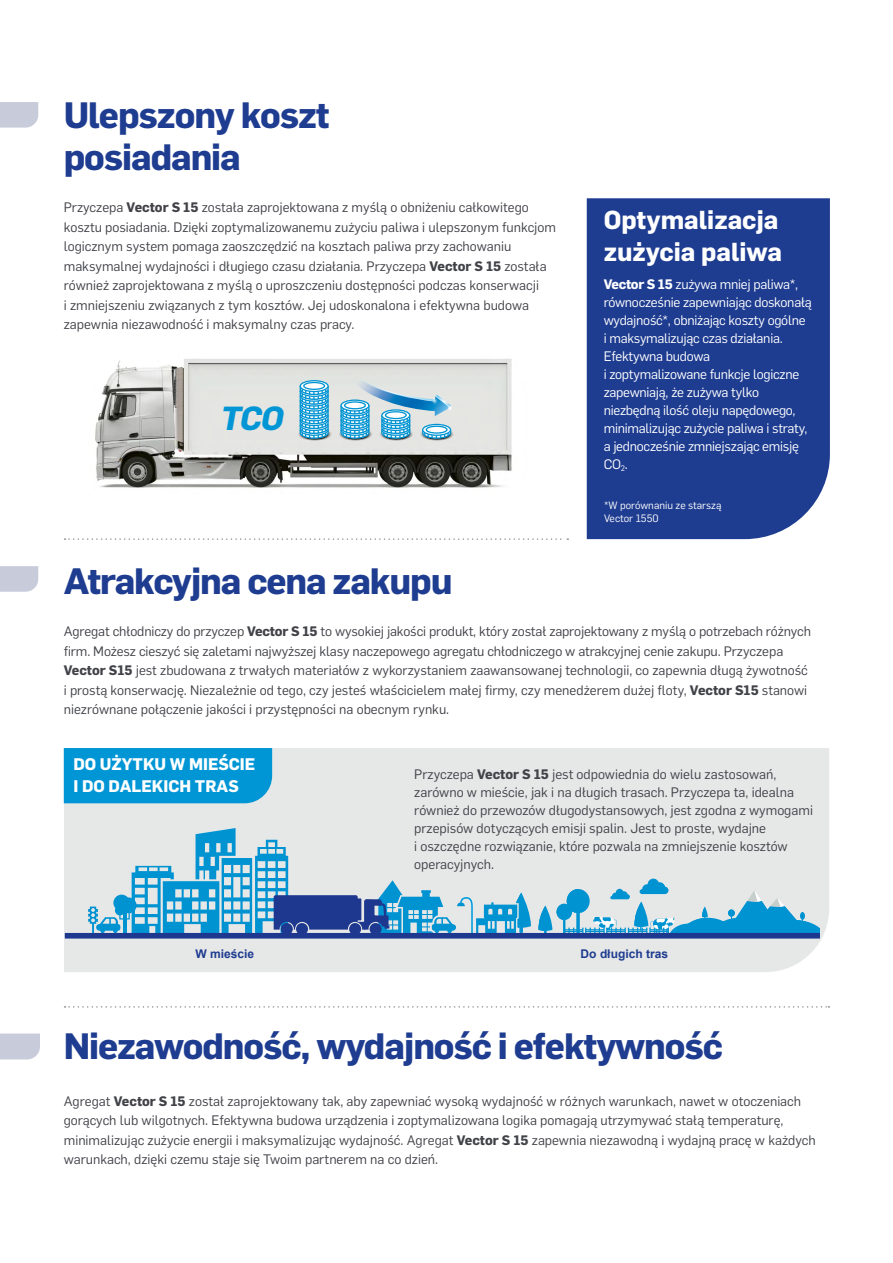
<style>
.page{position:relative;width:893px;height:1263px;background:#fff}
.page>*{position:absolute;margin:0;border:0;box-sizing:border-box;transform-origin:0 0}
.t1{font:700 36px/42px "Flama";letter-spacing:-.03em;color:#1e3c90}
.t2{font:italic 700 32.7px "Flama";color:#0096d5}
.t3{font:700 25.5px/31.5px "Flama";color:#fff}
.t4{font:700 16.5px/22.5px "Flama";color:#fff}
.t5{font:13.5px/19.5px "Flama";color:#414248}
.t6{font:13.5px/18px "Flama";letter-spacing:-.02em;color:#fff}
.t7{font:700 12px "Arial";color:#1e3c90}
.t8{font:10.5px/12.6px "Flama";color:#fff}
.s1{font-weight:700}
</style>
<div class="page">
<div style="left:587px;top:198px;width:243px;height:341px;background:#1e3c90"></div>
<svg style="left:0;top:1033px;width:40px;height:26px"></svg>
<div style="left:64px;top:748px;width:765px;height:224px;background:#e6e7e7"></div>
<div style="left:64px;top:748px;width:208px;height:55px;background:#0096d5"></div>
<svg style="left:538px;top:879px;width:281px;height:54px;background:#9ccce0"></svg>
<div style="left:65px;top:933px;width:754px;height:5px;background:#1d388e"></div>
<svg style="left:88px;top:828px;width:443px;height:105px;background:#a0c5db"></svg>
<svg style="left:65px;top:538px;width:503px;height:2px"></svg>
<svg style="left:65px;top:1006px;width:764px;height:2px"></svg>
<img style="left:95px;top:359px;width:417px;height:129px">
<svg style="left:296px;top:369px;width:159px;height:72px;background:#a4ccdc"></svg>
<svg style="left:0;top:102px;width:38px;height:26px"></svg>
<svg style="left:0;top:566px;width:38px;height:26px"></svg>
<h1 class="t1" style="left:64px;top:91px;width:267px">Ulepszony koszt posiadania</h1>
<p class="t5" style="left:64px;top:197px;width:494px">Przyczepa <span class="s1">Vector S 15</span> została zaprojektowana z myślą o obniżeniu całkowitego kosztu posiadania. Dzięki zoptymalizowanemu zużyciu paliwa i ulepszonym funkcjom logicznym system pomaga zaoszczędzić na kosztach paliwa przy zachowaniu maksymalnej wydajności i długiego czasu działania. Przyczepa <span class="s1">Vector S 15</span> została również zaprojektowana z myślą o uproszczeniu dostępności podczas konserwacji<br>i zmniejszeniu związanych z tym kosztów. Jej udoskonalona i efektywna budowa zapewnia niezawodność i maksymalny czas pracy.</p>
<h2 class="t2" style="left:221px;top:395px;width:65px">TCO</h2>
<h1 class="t1" style="left:64px;top:558px;width:390px">Atrakcyjna cena zakupu</h1>
<h3 class="t3" style="left:604px;top:203px;width:180px">Optymalizacja zużycia paliwa</h3>
<p class="t6" style="left:604px;top:275px;width:210px"><span class="s1">Vector S 15</span> zużywa mniej paliwa*, równocześnie zapewniając doskonałą wydajność*, obniżając koszty ogólne i maksymalizując czas działania.<br>Efektywna budowa<br>i zoptymalizowane funkcje logiczne zapewniają, że zużywa tylko niezbędną ilość oleju napędowego, minimalizując zużycie paliwa i straty, a jednocześnie zmniejszając emisję<br>CO<sub>2</sub>.</p>
<p class="t8" style="left:604px;top:499px;width:119px">*W porównaniu ze starszą<br>Vector 1550</p>
<p class="t5" style="left:64px;top:621px;width:749px">Agregat chłodniczy do przyczep <span class="s1">Vector S 15</span> to wysokiej jakości produkt, który został zaprojektowany z myślą o potrzebach różnych firm. Możesz cieszyć się zaletami najwyższej klasy naczepowego agregatu chłodniczego w atrakcyjnej cenie zakupu. Przyczepa <span class="s1">Vector S15</span> jest zbudowana z trwałych materiałów z wykorzystaniem zaawansowanej technologii, co zapewnia długą żywotność i prostą konserwację. Niezależnie od tego, czy jesteś właścicielem małej firmy, czy menedżerem dużej floty, <span class="s1">Vector S15</span> stanowi niezrównane połączenie jakości i przystępności na obecnym rynku.</p>
<p class="t4" style="left:73px;top:751px;width:184px">DO UŻYTKU W MIEŚCIE<br>I DO DALEKICH TRAS</p>
<p class="t5" style="left:414px;top:764px;width:400px;line-height:18px">Przyczepa <span class="s1">Vector S 15</span> jest odpowiednia do wielu zastosowań, zarówno w mieście, jak i na długich trasach. Przyczepa ta, idealna również do przewozów długodystansowych, jest zgodna z wymogami przepisów dotyczących emisji spalin. Jest to proste, wydajne<br>i oszczędne rozwiązanie, które pozwala na zmniejszenie kosztów operacyjnych.</p>
<p class="t7" style="left:196px;top:946px;width:60px">W mieście</p>
<p class="t7" style="left:581px;top:946px;width:89px">Do długich tras</p>
<h1 class="t1" style="left:64px;top:1023px;width:661px">Niezawodność, wydajność i efektywność</h1>
<p class="t5" style="left:64px;top:1090px;width:753px">Agregat <span class="s1">Vector S 15</span> został zaprojektowany tak, aby zapewniać wysoką wydajność w różnych warunkach, nawet w otoczeniach gorących lub wilgotnych. Efektywna budowa urządzenia i zoptymalizowana logika pomagają utrzymywać stałą temperaturę, minimalizując zużycie energii i maksymalizując wydajność. Agregat <span class="s1">Vector S 15</span> zapewnia niezawodną i wydajną pracę w każdych warunkach, dzięki czemu staje się Twoim partnerem na co dzień.</p>
</div>
